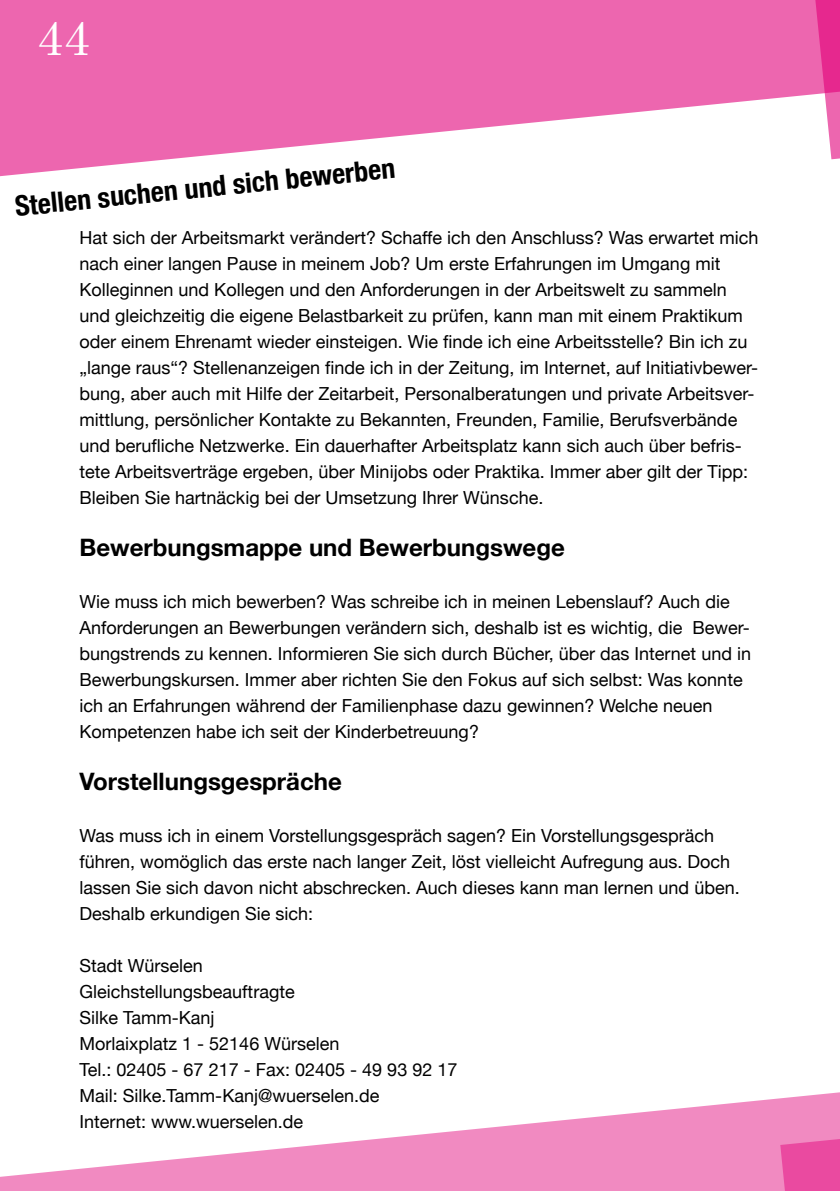
<style>
.page{position:relative;width:840px;height:1191px;background:#fff}
.page>*{position:absolute;margin:0;border:0;box-sizing:border-box;transform-origin:0 0}
.t1{font:48px "Century Schoolbook";color:#fff}
.t2{font:700 condensed 28px "Helvetica Neue";color:#000}
.t3{font:700 24px "Helvetica Neue";color:#000}
.t4{font:18px/26px "Helvetica Neue";color:#000}
</style>
<div class="page">
<svg style="left:0;top:0;width:811px;height:177px;fill:#ed66af"></svg>
<svg style="left:0;top:1098px;width:779px;height:93px;fill:#f18ac1"></svg>
<svg style="left:811px;top:0;width:29px;height:160px"></svg>
<svg style="left:779px;top:1092px;width:61px;height:99px;background:#ee70b3"></svg>
<h1 class="t1" style="left:37px;top:7px;width:55px">44</h1>
<h2 class="t2" style="left:13px;top:190px;width:383px;rotate:-6deg">Stellen suchen und sich bewerben</h2>
<p class="t4" style="left:79px;top:224px;width:680px">Hat sich der Arbeitsmarkt verändert? Schaffe ich den Anschluss? Was erwartet mich nach einer langen Pause in meinem Job? Um erste Erfahrungen im Umgang mit Kolleginnen und Kollegen und den Anforderungen in der Arbeitswelt zu sammeln und gleichzeitig die eigene Belastbarkeit zu prüfen, kann man mit einem Praktikum oder einem Ehrenamt wieder einsteigen. Wie finde ich eine Arbeitsstelle? Bin ich zu „lange raus“? Stellenanzeigen finde ich in der Zeitung, im Internet, auf Initiativbewer&shy;bung, aber auch mit Hilfe der Zeitarbeit, Personalberatungen und private Arbeitsver&shy;mittlung, persönlicher Kontakte zu Bekannten, Freunden, Familie, Berufsverbände und berufliche Netzwerke. Ein dauerhafter Arbeitsplatz kann sich auch über befris&shy;tete Arbeitsverträge ergeben, über Minijobs oder Praktika. Immer aber gilt der Tipp:<br>Bleiben Sie hartnäckig bei der Umsetzung Ihrer Wünsche.</p>
<h3 class="t3" style="left:79px;top:533px;width:486px">Bewerbungsmappe und Bewerbungswege</h3>
<p class="t4" style="left:79px;top:588px;width:672px">Wie muss ich mich bewerben? Was schreibe ich in meinen Lebenslauf? Auch die Anforderungen an Bewerbungen verändern sich, deshalb ist es wichtig, die Bewer&shy;bungstrends zu kennen. Informieren Sie sich durch Bücher, über das Internet und in Bewerbungskursen. Immer aber richten Sie den Fokus auf sich selbst: Was konnte ich an Erfahrungen während der Familienphase dazu gewinnen? Welche neuen Kompetenzen habe ich seit der Kinderbetreuung?</p>
<h3 class="t3" style="left:79px;top:767px;width:264px">Vorstellungsgespräche</h3>
<p class="t4" style="left:79px;top:822px;width:661px">Was muss ich in einem Vorstellungsgespräch sagen? Ein Vorstellungsgespräch führen, womöglich das erste nach langer Zeit, löst vielleicht Aufregung aus. Doch lassen Sie sich davon nicht abschrecken. Auch dieses kann man lernen und üben.<br>Deshalb erkundigen Sie sich:</p>
<p class="t4" style="left:79px;top:952px;width:379px">Stadt Würselen<br>Gleichstellungsbeauftragte<br>Silke Tamm-Kanj<br>Morlaixplatz 1 - 52146 Würselen<br>Tel.: 02405 - 67 217 - Fax: 02405 - 49 93 92 17<br>Mail: Silke.Tamm-Kanj@wuerselen.de<br>Internet: www.wuerselen.de</p>
</div>
